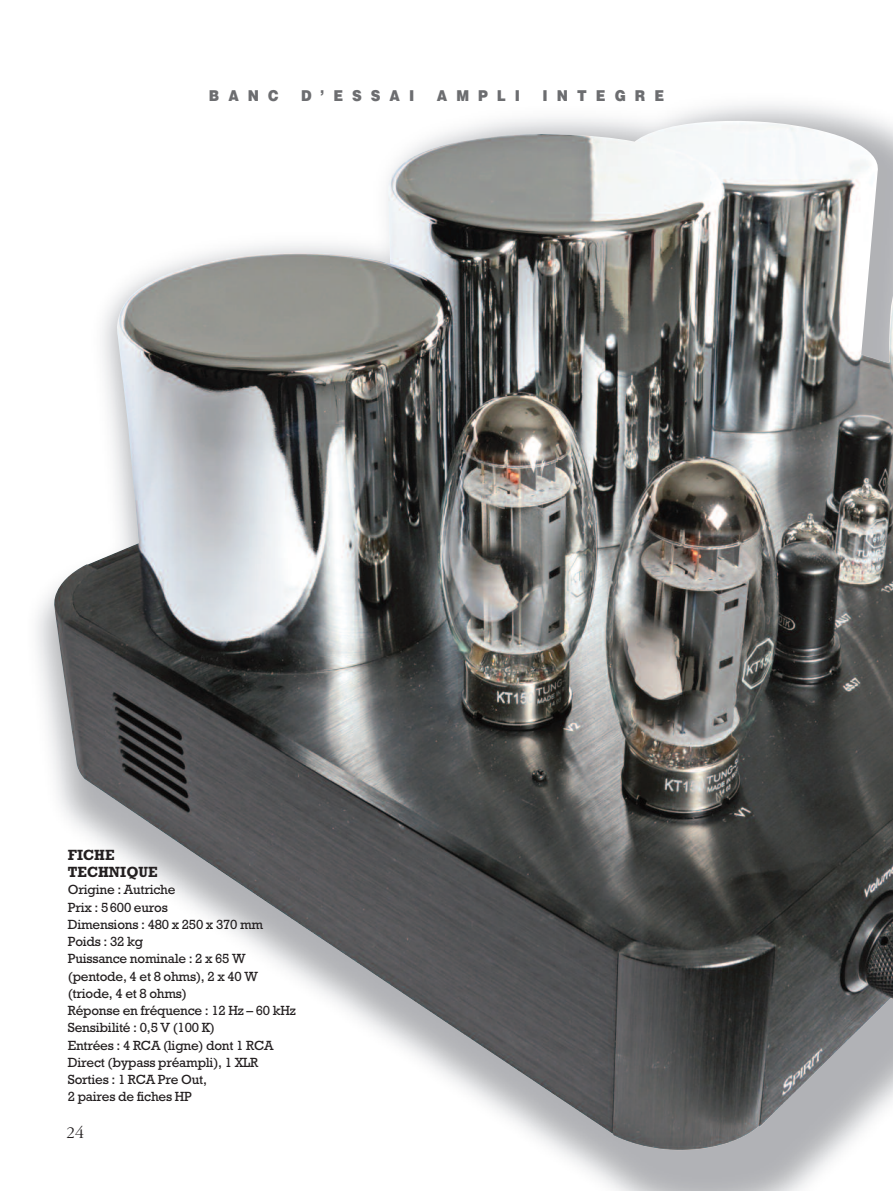
<style>
.page{position:relative;width:893px;height:1191px;background:#fff}
.page>*{position:absolute;margin:0;border:0;box-sizing:border-box;transform-origin:0 0}
.t1{font:18px "Garamond Three";color:#231f20}
.t2{font:900 15px "Helvetica";letter-spacing:.665em;color:#6c6d70;scale:.9 1}
.t3{font:700 15px/17.2px "Rockwell";color:#231f20;scale:.95 1}
.t4{font:13.5px/17.2px "Rockwell";letter-spacing:-.015em;color:#231f20}
</style>
<div class="page">
<img style="left:54px;top:120px;width:839px;height:1030px">
<p class="t2" style="left:209px;top:87px;width:79px">BANC</p>
<p class="t2" style="left:301px;top:87px;width:127px">D’ESSAI</p>
<p class="t2" style="left:437px;top:87px;width:94px">AMPLI</p>
<p class="t2" style="left:543px;top:87px;width:137px">INTEGRE</p>
<p class="t3" style="left:68px;top:847px;width:96px">FICHE<br>TECHNIQUE</p>
<p class="t4" style="left:68px;top:882px;width:229px">Origine : Autriche<br>Prix : 5600 euros<br>Dimensions : 480 x 250 x 370 mm<br>Poids : 32 kg<br>Puissance nominale : 2 x 65 W (pentode, 4 et 8 ohms), 2 x 40 W (triode, 4 et 8 ohms)<br>Réponse en fréquence : 12 Hz – 60 kHz<br>Sensibilité : 0,5 V (100 K)<br>Entrées : 4 RCA (ligne) dont 1 RCA<br>Direct (bypass préampli), 1 XLR<br>Sorties : 1 RCA Pre Out,<br>2 paires de fiches HP</p>
<h1 class="t1" style="left:66px;top:1126px;width:19px">24</h1>
</div>
